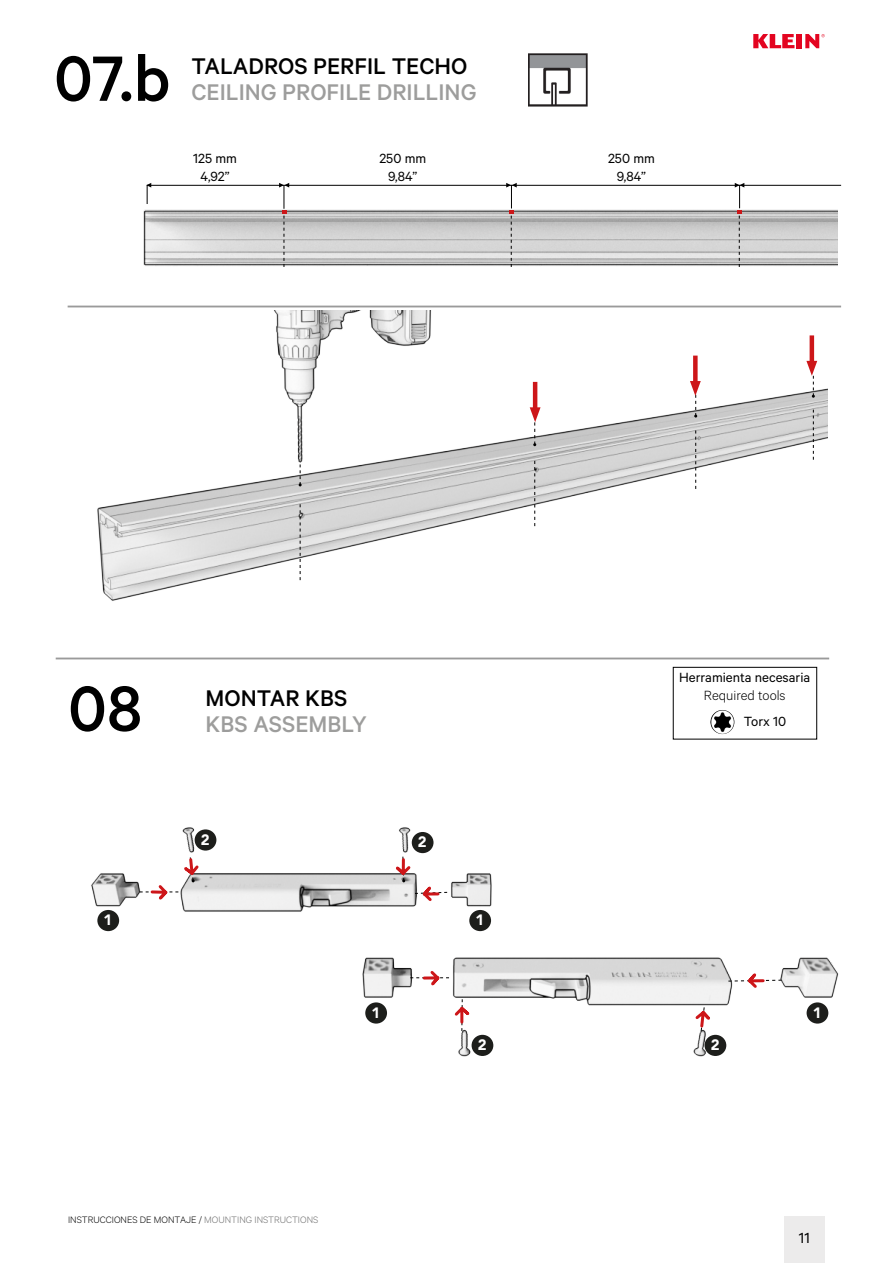
<style>
.page{position:relative;width:893px;height:1263px;background:#fff}
.page>*{position:absolute;margin:0;border:0;box-sizing:border-box;transform-origin:0 0}
.t1{font:500 72px "Calibre";color:#000}
.t2{font:500 25.5px "Calibre";color:#9d9d9c}
.t3{font:500 25.5px "Calibre";color:#000}
.t4{font:16.5px "Calibre";color:#000}
.t5{font:15px/18px "Calibre";color:#000;text-align:center}
.t6{font:300 15px "Calibre";color:#000}
.t7{font:900 15px "Avenir";color:#fff}
.t8{font:300 10.5px "Calibre";color:#000}
.s1{color:#6f6f6f}
</style>
<div class="page">
<svg style="left:753px;top:34px;width:41px;height:14px"></svg>
<div style="left:797px;top:34px;width:5px;height:14px;background:#e30420"></div>
<svg style="left:805px;top:34px;width:20px;height:14px"></svg>
<div style="left:784px;top:1216px;width:41px;height:47px;background:#ecebeb"></div>
<hr style="left:56px;top:657px;width:773px;height:2px;background:#000">
<img style="left:201px;top:831px;width:634px;height:175px">
<svg style="left:693px;top:1005px;width:137px;height:52px"></svg>
<svg style="left:728px;top:838px;width:111px;height:153px"></svg>
<svg style="left:313px;top:968px;width:290px;height:89px"></svg>
<svg style="left:91px;top:827px;width:110px;height:105px"></svg>
<svg style="left:263px;top:827px;width:286px;height:77px"></svg>
<div style="left:97px;top:910px;width:22px;height:21px;background:#1d1e1b;border-radius:50%"></div>
<div style="left:469px;top:910px;width:22px;height:21px;background:#1d1e1b;border-radius:50%"></div>
<div style="left:365px;top:1002px;width:22px;height:21px;background:#1d1e1b;border-radius:50%"></div>
<div style="left:807px;top:1002px;width:21px;height:21px;background:#1d1e1b;border-radius:50%"></div>
<div style="left:472px;top:1035px;width:21px;height:21px;background:#1d1e1b;border-radius:50%"></div>
<div style="left:704px;top:1035px;width:22px;height:21px;background:#1d1e1b;border-radius:50%"></div>
<div style="left:412px;top:832px;width:21px;height:21px;background:#1d1e1b;border-radius:50%"></div>
<div style="left:195px;top:829px;width:21px;height:21px;background:#1d1e1b;border-radius:50%"></div>
<img style="left:529px;top:53px;width:58px;height:53px">
<hr style="left:68px;top:306px;width:773px;height:1px;background:#000">
<img style="left:97px;top:402px;width:730px;height:199px">
<img style="left:80px;top:209px;width:757px;height:193px">
<svg style="left:300px;top:504px;width:1px;height:76px"></svg>
<svg style="left:534px;top:461px;width:1px;height:65px"></svg>
<svg style="left:695px;top:430px;width:1px;height:59px"></svg>
<svg style="left:813px;top:410px;width:1px;height:50px"></svg>
<svg style="left:146px;top:183px;width:696px;height:84px"></svg>
<svg style="left:299px;top:464px;width:3px;height:22px"></svg>
<hr style="left:533px;top:382px;width:4px;height:30px;background:#cd1619">
<svg style="left:530px;top:407px;width:11px;height:39px"></svg>
<div style="left:693px;top:356px;width:5px;height:30px;background:#cd1619"></div>
<svg style="left:690px;top:381px;width:11px;height:37px"></svg>
<hr style="left:810px;top:335px;width:4px;height:31px;background:#cd1619">
<svg style="left:806px;top:361px;width:11px;height:37px"></svg>
<img style="left:710px;top:710px;width:24px;height:24px;border-radius:12px">
<div style="left:673px;top:667px;width:144px;height:72px;border:1px solid #000"></div>
<h1 class="t1" style="left:54px;top:36px;width:118px">07.b</h1>
<h2 class="t3" style="left:191px;top:51px;width:278px">TALADROS PERFIL TECHO</h2>
<h2 class="t2" style="left:191px;top:77px;width:287px">CEILING PROFILE DRILLING</h2>
<p class="t5" style="left:193px;top:149px;width:45px">125 mm<br>4,92”</p>
<p class="t5" style="left:379px;top:149px;width:48px">250 mm<br>9,84”</p>
<p class="t5" style="left:608px;top:149px;width:48px">250 mm<br>9,84”</p>
<h1 class="t1" style="left:68px;top:666px;width:76px">08</h1>
<h2 class="t3" style="left:206px;top:683px;width:143px">MONTAR KBS</h2>
<h2 class="t2" style="left:206px;top:709px;width:163px">KBS ASSEMBLY</h2>
<p class="t7" style="left:201px;top:827px;width:10px">2</p>
<p class="t7" style="left:418px;top:829px;width:10px">2</p>
<p class="t7" style="left:104px;top:907px;width:10px">1</p>
<p class="t7" style="left:475px;top:907px;width:10px">1</p>
<p class="t5" style="left:679px;top:668px;width:133px">Herramienta necesaria</p>
<p class="t6" style="left:704px;top:687px;width:83px">Required tools</p>
<p class="t5" style="left:744px;top:711px;width:44px">Torx 10</p>
<p class="t7" style="left:371px;top:1000px;width:10px">1</p>
<p class="t7" style="left:813px;top:1000px;width:10px">1</p>
<p class="t7" style="left:478px;top:1032px;width:10px">2</p>
<p class="t7" style="left:711px;top:1032px;width:10px">2</p>
<p class="t8" style="left:68px;top:1214px;width:252px">INSTRUCCIONES DE MONTAJE / <span class="s1">MOUNTING INSTRUCTIONS</span></p>
<p class="t4" style="left:799px;top:1228px;width:13px">11</p>
</div>
